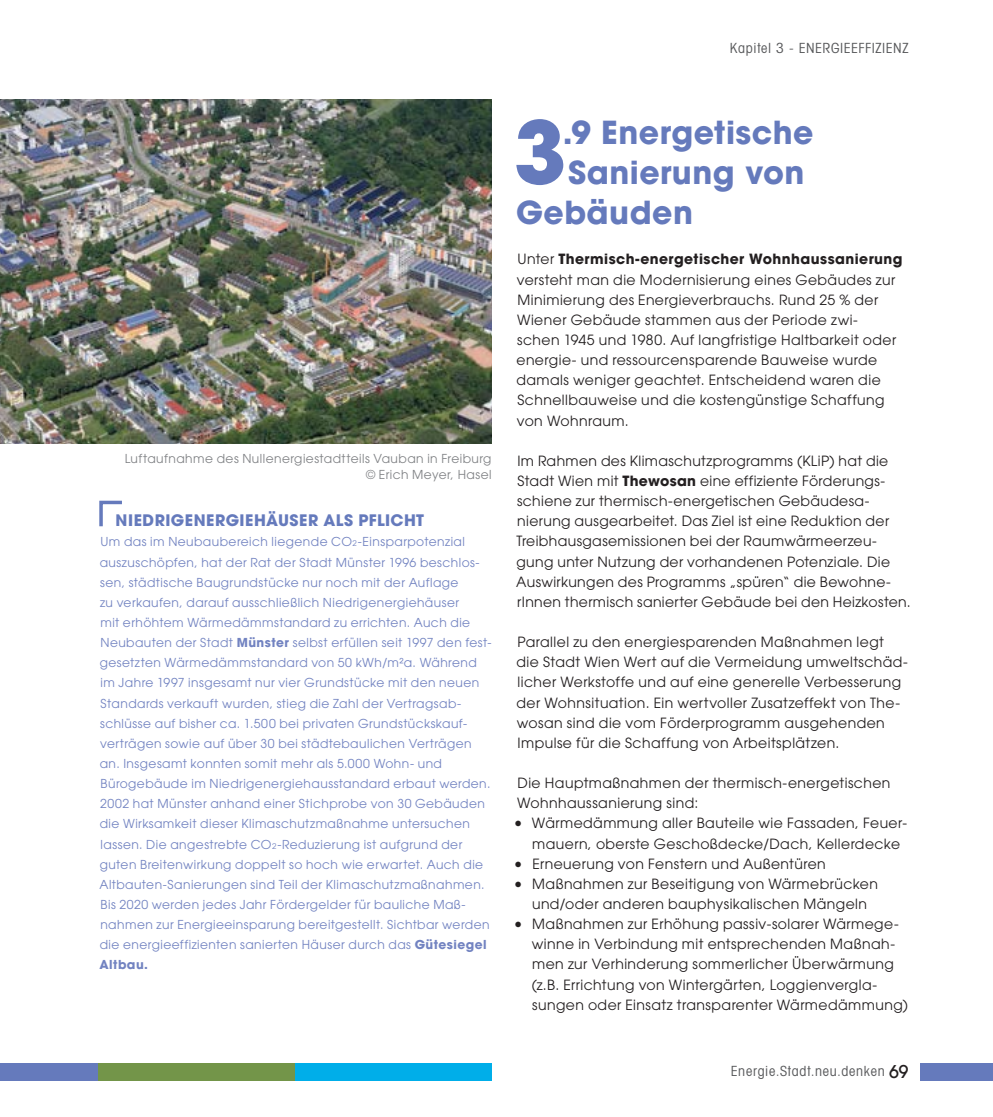
<style>
.page{position:relative;width:993px;height:1117px;background:#fff}
.page>*{position:absolute;margin:0;border:0;box-sizing:border-box;transform-origin:0 0}
.Headline{font:700 85.92px "Avant Garde";color:#657abc}
.Headline-2{font:700 31.5px "Avant Garde";letter-spacing:.015em;color:#657abc}
.t1{font:700 15.75px "Avant Garde";letter-spacing:.03em;color:#657abc}
.t2{font:14px/20.1px "Avant Garde";letter-spacing:.03em;color:#231f20}
.t3{font:condensed 14px "Avant Garde";letter-spacing:.05em;color:#57585a}
.t4{font:12.25px/20.1px "Avant Garde";letter-spacing:.035em;color:#7283c1}
.t5{font:12.25px/15.8px "Avant Garde";letter-spacing:.035em;color:#808285;text-align:right}
.s1{font-size:7.88px}
.s2{font-weight:700}
.s3{font-family:"Minion Pro";font-size:21px}
.s4{font-weight:500;font-stretch:normal;font-size:17.5px;color:#231f20}
</style>
<div class="page">
<svg style="left:99px;top:500px;width:23px;height:27px"></svg>
<img style="left:0;top:99px;width:491px;height:344px">
<div style="left:919px;top:1062px;width:73px;height:18px;background:#657abc"></div>
<div style="left:0;top:1062px;width:98px;height:18px;background:#657abc"></div>
<div style="left:98px;top:1062px;width:196px;height:18px;background:#739549"></div>
<div style="left:294px;top:1062px;width:197px;height:18px;background:#00aee9"></div>
<p class="t3" style="left:729px;top:40px;width:180px">Kapitel 3 - ENERGIEEFFIZIENZ</p>
<p class="t5" style="left:125px;top:451px;width:368px">Luftaufnahme des Nullenergiestadtteils Vauban in Freiburg © Erich Meyer, Hasel</p>
<p class="t1" style="left:116px;top:510px;width:310px">NIEDRIGENERGIEHÄUSER ALS PFLICHT</p>
<p class="t4" style="left:99px;top:531px;width:393px">Um das im Neubaubereich liegende CO<span class="s1">2</span>-Einsparpotenzial auszuschöpfen, hat der Rat der Stadt Münster 1996 beschlos&shy;sen, städtische Baugrundstücke nur noch mit der Auflage<br>zu verkaufen, darauf ausschließlich Niedrigenergiehäuser<br>mit erhöhtem Wärmedämmstandard zu errichten. Auch die Neubauten der Stadt <span class="s2">Münster</span> selbst erfüllen seit 1997 den fest&shy;gesetzten Wärmedämmstandard von 50 kWh/m²a. Während im Jahre 1997 insgesamt nur vier Grundstücke mit den neuen Standards verkauft wurden, stieg die Zahl der Vertragsab&shy;schlüsse auf bisher ca. 1.500 bei privaten Grundstückskauf&shy;verträgen sowie auf über 30 bei städtebaulichen Verträgen an. Insgesamt konnten somit mehr als 5.000 Wohn- und Bürogebäude im Niedrigenergiehausstandard erbaut werden.<br>2002 hat Münster anhand einer Stichprobe von 30 Gebäuden die Wirksamkeit dieser Klimaschutzmaßnahme untersuchen lassen. Die angestrebte CO<span class="s1">2</span>-Reduzierung ist aufgrund der guten Breitenwirkung doppelt so hoch wie erwartet. Auch die Altbauten-Sanierungen sind Teil der Klimaschutzmaßnahmen.<br>Bis 2020 werden jedes Jahr Fördergelder für bauliche Maß&shy;nahmen zur Energieeinsparung bereitgestellt. Sichtbar werden die energieeffizienten sanierten Häuser durch das <span class="s2">Gütesiegel Altbau.</span></p>
<p class="Headline" style="left:513px;top:96px;width:55px">3</p>
<p class="Headline-2" style="left:562px;top:111px;width:252px">.9 Energetische</p>
<p class="Headline-2" style="left:568px;top:152px;width:238px">Sanierung von</p>
<p class="Headline-2" style="left:516px;top:192px;width:178px">Gebäuden</p>
<p class="t2" style="left:516px;top:249px;width:387px">Unter <span class="s2">Thermisch-energetischer Wohnhaussanierung </span>versteht man die Modernisierung eines Gebäudes zur Minimierung des Energieverbrauchs. Rund 25 % der Wiener Gebäude stammen aus der Periode zwi&shy;schen 1945 und 1980. Auf langfristige Haltbarkeit oder energie- und ressourcensparende Bauweise wurde damals weniger geachtet. Entscheidend waren die Schnellbauweise und die kostengünstige Schaffung von Wohnraum.</p>
<p class="t2" style="left:516px;top:450px;width:396px">Im Rahmen des Klimaschutzprogramms (KLiP) hat die Stadt Wien mit <span class="s2">Thewosan</span> eine effiziente Förderungs&shy;schiene zur thermisch-energetischen Gebäudesa&shy;nierung ausgearbeitet. Das Ziel ist eine Reduktion der Treibhausgasemissionen bei der Raumwärmeerzeu&shy;gung unter Nutzung der vorhandenen Potenziale. Die Auswirkungen des Programms „spüren“ die Bewohne&shy;rInnen thermisch sanierter Gebäude bei den Heizkosten.</p>
<p class="t2" style="left:516px;top:631px;width:393px">Parallel zu den energiesparenden Maßnahmen legt die Stadt Wien Wert auf die Vermeidung umweltschäd&shy;licher Werkstoffe und auf eine generelle Verbesserung der Wohnsituation. Ein wertvoller Zusatzeffekt von The&shy;wosan sind die vom Förderprogramm ausgehenden Impulse für die Schaffung von Arbeitsplätzen.</p>
<p class="t2" style="left:517px;top:772px;width:375px">Die Hauptmaßnahmen der thermisch-energetischen<br>Wohnhaussanierung sind:</p>
<p class="t2" style="left:532px;top:813px;width:376px;text-indent:-18px"><span class="s3">•</span> Wärmedämmung aller Bauteile wie Fassaden, Feuer&shy;mauern, oberste Geschoßdecke/Dach, Kellerdecke</p>
<p class="t2" style="left:514px;top:853px;width:313px"><span class="s3">•</span> Erneuerung von Fenstern und Außentüren</p>
<p class="t2" style="left:514px;top:873px;width:365px;text-align:center"><span class="s3">•</span> Maßnahmen zur Beseitigung von Wärmebrücken und/oder anderen bauphysikalischen Mängeln</p>
<p class="t2" style="left:531px;top:913px;width:378px;text-indent:-18px"><span class="s3">•</span> Maßnahmen zur Erhöhung passiv-solarer Wärmege&shy;winne in Verbindung mit entsprechenden Maßnah&shy;men zur Verhinderung sommerlicher Überwärmung (z.B. Errichtung von Wintergärten, Loggienvergla&shy;sungen oder Einsatz transparenter Wärmedämmung)</p>
<p class="t3" style="left:730px;top:1061px;width:179px">Energie.Stadt.neu.denken <span class="s4">69</span></p>
</div>
